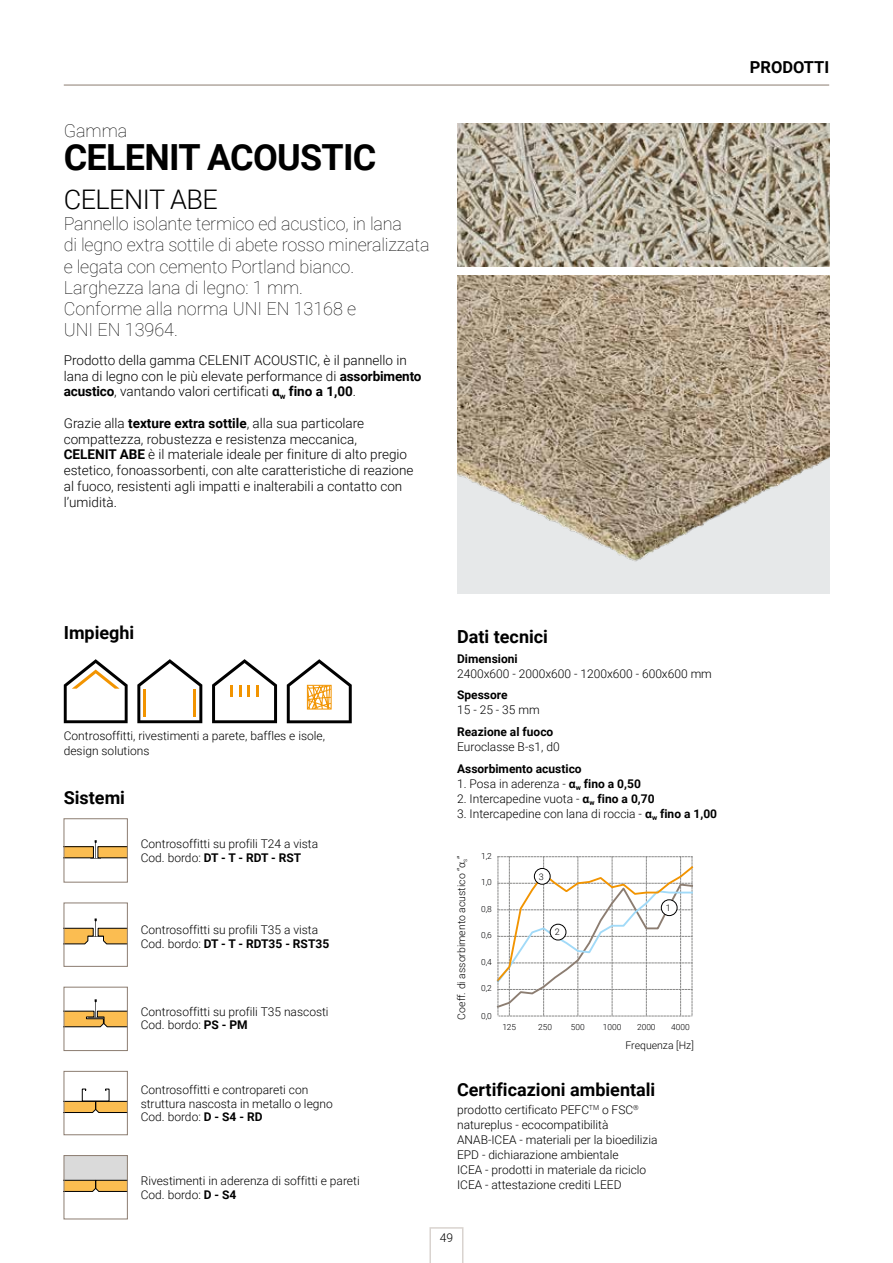
<style>
.page{position:relative;width:893px;height:1263px;background:#fff}
.page>*{position:absolute;margin:0;border:0;box-sizing:border-box;transform-origin:0 0}
.t1{font:700 36px "Roboto";letter-spacing:-.02em;color:#000}
.t2{font:300 27px "Roboto";letter-spacing:-.02em;color:#000}
.t3{font:100 18px/21px "Roboto";letter-spacing:-.01em;color:#000}
.t4{font:700 18px "Roboto";color:#000}
.t5{font:700 16.5px "Roboto";color:#000}
.t6{font:300 13.5px/15.8px "Roboto";color:#000}
.t7{font:300 12px/15px "Roboto";color:#000}
.t8{font:700 12px "Roboto";color:#000}
.t9{font:300 10.5px "Roboto";color:#000}
.t10{font:300 9px "Roboto";color:#000}
.t11{font:300 8.4px "Roboto";color:#020203}
.s1{font-weight:700}
</style>
<div class="page">
<svg style="left:66px;top:1088px;width:60px;height:25px"></svg>
<div style="left:64px;top:1071px;width:64px;height:64px;border:1px solid #8c7d71"></div>
<svg style="left:66px;top:1157px;width:60px;height:35px;background:#d5c4a6"></svg>
<div style="left:64px;top:1155px;width:64px;height:64px;border:1px solid #8c7d71"></div>
<svg style="left:66px;top:840px;width:60px;height:19px"></svg>
<div style="left:64px;top:818px;width:64px;height:64px;border:1px solid #8c7d71"></div>
<svg style="left:66px;top:918px;width:60px;height:27px"></svg>
<div style="left:64px;top:903px;width:64px;height:63px;border:1px solid #8c7d71"></div>
<svg style="left:66px;top:999px;width:60px;height:29px"></svg>
<div style="left:64px;top:987px;width:64px;height:64px;border:1px solid #8c7d71"></div>
<div style="left:457px;top:275px;width:372px;height:319px;background:#e6e8e9"></div>
<img style="left:457px;top:275px;width:372px;height:287px">
<img style="left:457px;top:123px;width:372px;height:143px">
<svg style="left:496px;top:856px;width:198px;height:161px"></svg>
<div style="left:661px;top:900px;width:16px;height:15px;background:#fff;border-radius:50%"></div>
<div style="left:661px;top:899px;width:16px;height:17px;border:1px solid #000;border-radius:50%"></div>
<div style="left:550px;top:924px;width:16px;height:16px;background:#fff;border-radius:50%"></div>
<div style="left:550px;top:924px;width:16px;height:16px;border:1px solid #000;border-radius:50%"></div>
<div style="left:534px;top:868px;width:16px;height:16px;background:#fff;border-radius:50%"></div>
<div style="left:534px;top:868px;width:16px;height:16px;border:1px solid #000;border-radius:50%"></div>
<svg style="left:137px;top:659px;width:65px;height:64px"></svg>
<hr style="left:143px;top:689px;width:3px;height:27px;background:#f29400">
<hr style="left:194px;top:689px;width:2px;height:27px;background:#f29400">
<svg style="left:64px;top:659px;width:64px;height:64px"></svg>
<svg style="left:212px;top:659px;width:65px;height:64px"></svg>
<svg style="left:287px;top:659px;width:65px;height:64px"></svg>
<div style="left:307px;top:685px;width:25px;height:24px;border:1px solid #f29400"></div>
<svg style="left:429px;top:1227px;width:34px;height:36px"></svg>
<hr style="left:64px;top:85px;width:765px;height:1px;background:#8c7d71">
<h3 class="t3" style="left:64px;top:119px;width:65px">Gamma</h3>
<h1 class="t1" style="left:64px;top:132px;width:314px">CELENIT ACOUSTIC</h1>
<h2 class="t2" style="left:64px;top:181px;width:155px">CELENIT ABE</h2>
<h3 class="t3" style="left:64px;top:213px;width:367px">Pannello isolante termico ed acustico, in lana<br>di legno extra sottile di abete rosso mineralizzata e legata con cemento Portland bianco.<br>Larghezza lana di legno: 1 mm.<br>Conforme alla norma UNI EN 13168 e<br>UNI EN 13964.</h3>
<p class="t6" style="left:64px;top:352px;width:359px">Prodotto della gamma CELENIT ACOUSTIC, è il pannello in lana di legno con le più elevate performance di <span class="s1">assorbimento acustico</span>, vantando valori certificati <span class="s1">α</span><sub>w</sub> <span class="s1">fino a 1,00</span>.</p>
<p class="t6" style="left:64px;top:415px;width:351px">Grazie alla <span class="s1">texture extra sottile</span>, alla sua particolare compattezza, robustezza e resistenza meccanica,<br><span class="s1">CELENIT ABE</span> è il materiale ideale per finiture di alto pregio estetico, fonoassorbenti, con alte caratteristiche di reazione al fuoco, resistenti agli impatti e inalterabili a contatto con l’umidità.</p>
<h3 class="t5" style="left:750px;top:55px;width:81px">PRODOTTI</h3>
<h3 class="t4" style="left:64px;top:620px;width:72px">Impieghi</h3>
<p class="t7" style="left:64px;top:727px;width:263px">Controsoffitti, rivestimenti a parete, baffles e isole, design solutions</p>
<h3 class="t4" style="left:64px;top:785px;width:63px">Sistemi</h3>
<p class="t7" style="left:141px;top:837px;width:179px;line-height:13.5px">Controsoffitti su profili T24 a vista<br>Cod. bordo: <span class="s1">DT - T - RDT - RST</span></p>
<p class="t7" style="left:141px;top:923px;width:190px;line-height:13.5px">Controsoffitti su profili T35 a vista<br>Cod. bordo: <span class="s1">DT - T - RDT35 - RST35</span></p>
<p class="t7" style="left:141px;top:1004px;width:189px;line-height:13.5px">Controsoffitti su profili T35 nascosti<br>Cod. bordo: <span class="s1">PS - PM</span></p>
<p class="t7" style="left:141px;top:1082px;width:194px;line-height:13.5px">Controsoffitti e contropareti con struttura nascosta in metallo o legno<br>Cod. bordo: <span class="s1">D - S4 - RD</span></p>
<p class="t7" style="left:141px;top:1173px;width:220px;line-height:13.5px">Rivestimenti in aderenza di soffitti e pareti<br>Cod. bordo: <span class="s1">D - S4</span></p>
<h3 class="t4" style="left:457px;top:624px;width:92px">Dati tecnici</h3>
<p class="t8" style="left:457px;top:650px;width:62px">Dimensioni</p>
<p class="t7" style="left:457px;top:665px;width:256px">2400x600 - 2000x600 - 1200x600 - 600x600 mm</p>
<p class="t8" style="left:457px;top:687px;width:52px">Spessore</p>
<p class="t7" style="left:457px;top:702px;width:84px">15 - 25 - 35 mm</p>
<p class="t8" style="left:457px;top:723px;width:98px">Reazione al fuoco</p>
<p class="t7" style="left:457px;top:739px;width:104px">Euroclasse B-s1, d0</p>
<p class="t8" style="left:457px;top:760px;width:126px">Assorbimento acustico</p>
<p class="t7" style="left:457px;top:775px;width:185px">1. Posa in aderenza - <span class="s1">α</span><sub>w</sub> <span class="s1">fino a 0,50</span></p>
<p class="t7" style="left:457px;top:790px;width:199px">2. Intercapedine vuota - <span class="s1">α</span><sub>w</sub> <span class="s1">fino a 0,70</span></p>
<p class="t7" style="left:457px;top:805px;width:261px">3. Intercapedine con lana di roccia - <span class="s1">α</span><sub>w</sub> <span class="s1">fino a 1,00</span></p>
<p class="t9" style="left:454px;top:1019px;width:166px;rotate:-90deg">Coeff. di assorbimento acustico “α<sub>s</sub>”</p>
<p class="t11" style="left:481px;top:850px;width:12px">1,2</p>
<p class="t11" style="left:481px;top:876px;width:12px">1,0</p>
<p class="t11" style="left:481px;top:903px;width:12px">0,8</p>
<p class="t11" style="left:481px;top:929px;width:12px">0,6</p>
<p class="t11" style="left:481px;top:956px;width:12px">0,4</p>
<p class="t11" style="left:481px;top:982px;width:12px">0,2</p>
<p class="t11" style="left:481px;top:1010px;width:12px">0,0</p>
<p class="t10" style="left:539px;top:870px;width:6px">3</p>
<p class="t10" style="left:555px;top:926px;width:6px">2</p>
<p class="t10" style="left:666px;top:901px;width:6px">1</p>
<p class="t11" style="left:502px;top:1021px;width:15px">125</p>
<p class="t11" style="left:538px;top:1021px;width:15px">250</p>
<p class="t11" style="left:571px;top:1021px;width:15px">500</p>
<p class="t11" style="left:603px;top:1021px;width:20px">1000</p>
<p class="t11" style="left:637px;top:1021px;width:20px">2000</p>
<p class="t11" style="left:671px;top:1021px;width:20px">4000</p>
<p class="t9" style="left:625px;top:1038px;width:70px">Frequenza [Hz]</p>
<h3 class="t4" style="left:457px;top:1077px;width:200px">Certificazioni ambientali</h3>
<p class="t7" style="left:457px;top:1101px;width:202px">prodotto certificato PEFC<sup>TM</sup> o FSC<sup>® </sup>natureplus - ecocompatibilità ANAB-ICEA - materiali per la bioedilizia EPD - dichiarazione ambientale<br>ICEA - prodotti in materiale da riciclo ICEA - attestazione crediti LEED</p>
<p class="t7" style="left:440px;top:1230px;width:15px">49</p>
</div>
